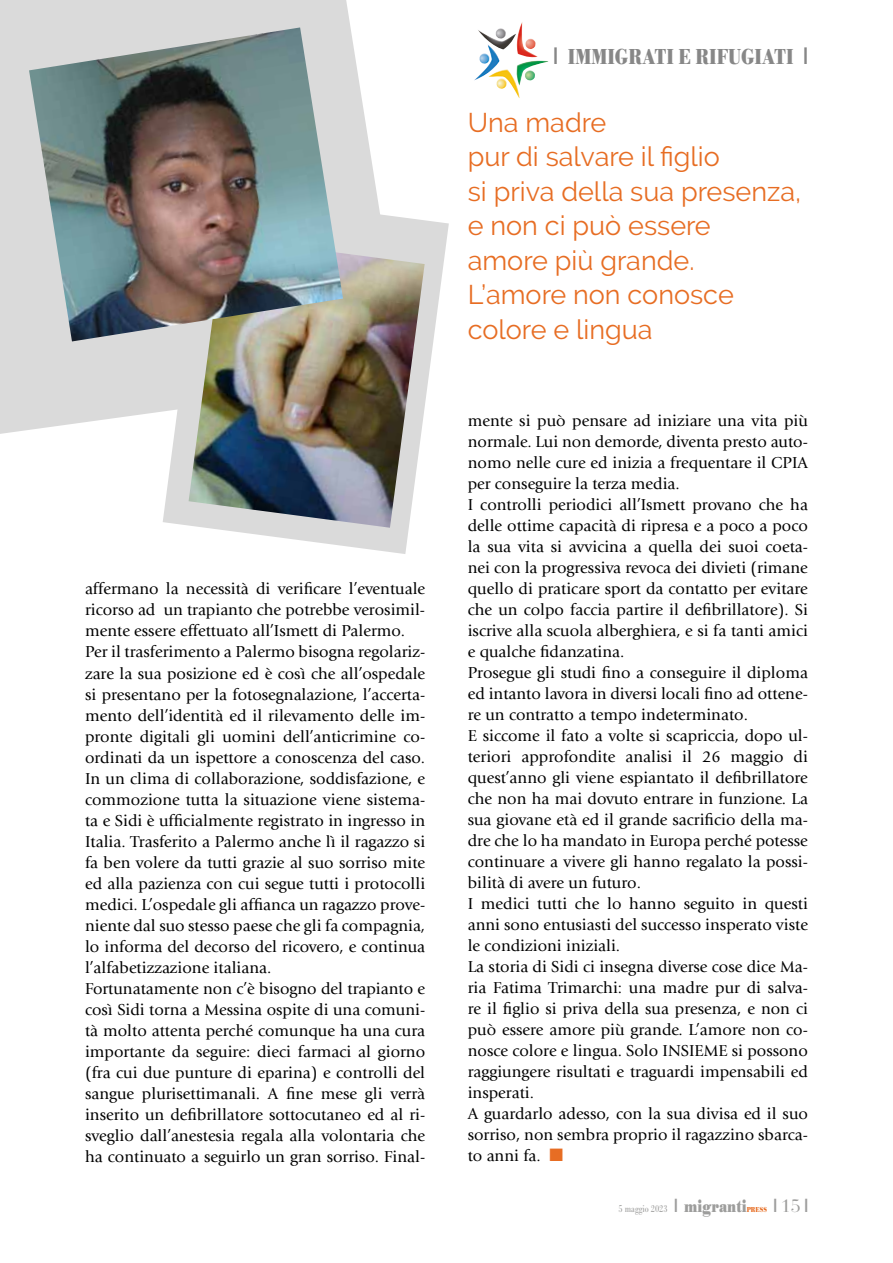
<style>
.page{position:relative;width:893px;height:1263px;background:#fff}
.page>*{position:absolute;margin:0;border:0;box-sizing:border-box;transform-origin:0 0}
.t1{font:27px/34.5px "Raleway";color:#e76d23}
.t2{font:700 22.5px "Bodoni URW";color:#878787;scale:.8 1}
.t3{font:18px "False Positive BRK";color:#9d9d9c}
.t4{font:16.5px/21px "Giovanni Std";color:#000}
.t5{font:10.5px "Bodoni URW";color:#9d9d9c;scale:.8 1}
.t6{font:700 7.5px "Bodoni URW";letter-spacing:.005em;color:#e76d23;scale:.8 1}
.s1{font-family:"False Positive BRK";font-weight:400}
.s2{color:#e76d23}
.s3{font-family:"False Positive BRK";font-size:18px}
.s4{font-weight:700;font-size:18px}
.s5{font-family:"Bauer Bodoni Std"}
</style>
<div class="page">
<img style="left:474px;top:22px;width:74px;height:76px">
<svg style="left:163px;top:218px;width:286px;height:336px"></svg>
<svg style="left:0;top:0;width:406px;height:434px;fill:#dadada"></svg>
<img style="left:189px;top:238px;width:236px;height:290px">
<img style="left:29px;top:27px;width:314px;height:314px">
<p class="t4" style="left:85px;top:579px;width:342px">affermano la necessità di verificare l’eventuale ricorso ad un trapianto che potrebbe verosimil&shy;mente essere effettuato all’Ismett di Palermo.<br>Per il trasferimento a Palermo bisogna regolariz&shy;zare la sua posizione ed è così che all’ospedale si presentano per la fotosegnalazione, l’accerta&shy;mento dell’identità ed il rilevamento delle im&shy;pronte digitali gli uomini dell’anticrimine co&shy;ordinati da un ispettore a conoscenza del caso.<br>In un clima di collaborazione, soddisfazione, e commozione tutta la situazione viene sistema&shy;ta e Sidi è ufficialmente registrato in ingresso in Italia. Trasferito a Palermo anche lì il ragazzo si fa ben volere da tutti grazie al suo sorriso mite ed alla pazienza con cui segue tutti i protocolli medici. L’ospedale gli affianca un ragazzo prove&shy;niente dal suo stesso paese che gli fa compagnia, lo informa del decorso del ricovero, e continua l’alfabetizzazione italiana.<br>Fortunatamente non c’è bisogno del trapianto e così Sidi torna a Messina ospite di una comuni&shy;tà molto attenta perché comunque ha una cura importante da seguire: dieci farmaci al giorno (fra cui due punture di eparina) e controlli del sangue plurisettimanali. A fine mese gli verrà inserito un defibrillatore sottocutaneo ed al ri&shy;sveglio dall’anestesia regala alla volontaria che ha continuato a seguirlo un gran sorriso. Final-</p>
<h2 class="t2" style="left:554px;top:43px;width:319px"><span class="s1">1</span> IMMIGRATI E RIFUGIATI <span class="s1">1</span></h2>
<h1 class="t1" style="left:468px;top:105px;width:335px">Una madre<br>pur di salvare il figlio<br>si priva della sua presenza, e non ci può essere<br>amore più grande.<br>L’amore non conosce colore e lingua</h1>
<p class="t4" style="left:468px;top:410px;width:342px">mente si può pensare ad iniziare una vita più normale. Lui non demorde, diventa presto auto&shy;nomo nelle cure ed inizia a frequentare il CPIA per conseguire la terza media.<br>I controlli periodici all’Ismett provano che ha delle ottime capacità di ripresa e a poco a poco la sua vita si avvicina a quella dei suoi coeta&shy;nei con la progressiva revoca dei divieti (rimane quello di praticare sport da contatto per evitare che un colpo faccia partire il defibrillatore). Si iscrive alla scuola alberghiera, e si fa tanti amici e qualche fidanzatina.<br>Prosegue gli studi fino a conseguire il diploma ed intanto lavora in diversi locali fino ad ottene&shy;re un contratto a tempo indeterminato.<br>E siccome il fato a volte si scapriccia, dopo ul&shy;teriori approfondite analisi il 26 maggio di quest’anno gli viene espiantato il defibrillatore che non ha mai dovuto entrare in funzione. La sua giovane età ed il grande sacrificio della ma&shy;dre che lo ha mandato in Europa perché potesse continuare a vivere gli hanno regalato la possi&shy;bilità di avere un futuro.<br>I medici tutti che lo hanno seguito in questi anni sono entusiasti del successo insperato viste le condizioni iniziali.<br>La storia di Sidi ci insegna diverse cose dice Ma&shy;ria Fatima Trimarchi: una madre pur di salva&shy;re il figlio si priva della sua presenza, e non ci può essere amore più grande. L’amore non co&shy;nosce colore e lingua. Solo INSIEME si possono raggiungere risultati e traguardi impensabili ed insperati.<br>A guardarlo adesso, con la sua divisa ed il suo sorriso, non sembra proprio il ragazzino sbarca&shy;to anni fa. <span class="s2">■</span></p>
<p class="t5" style="left:618px;top:1203px;width:162px">5 maggio 2023 <span class="s3">1</span> <span class="s4">migranti</span></p>
<p class="t6" style="left:747px;top:1205px;width:27px">PRESS</p>
<p class="t3" style="left:774px;top:1196px;width:36px">1<span class="s5">15</span>1</p>
</div>
